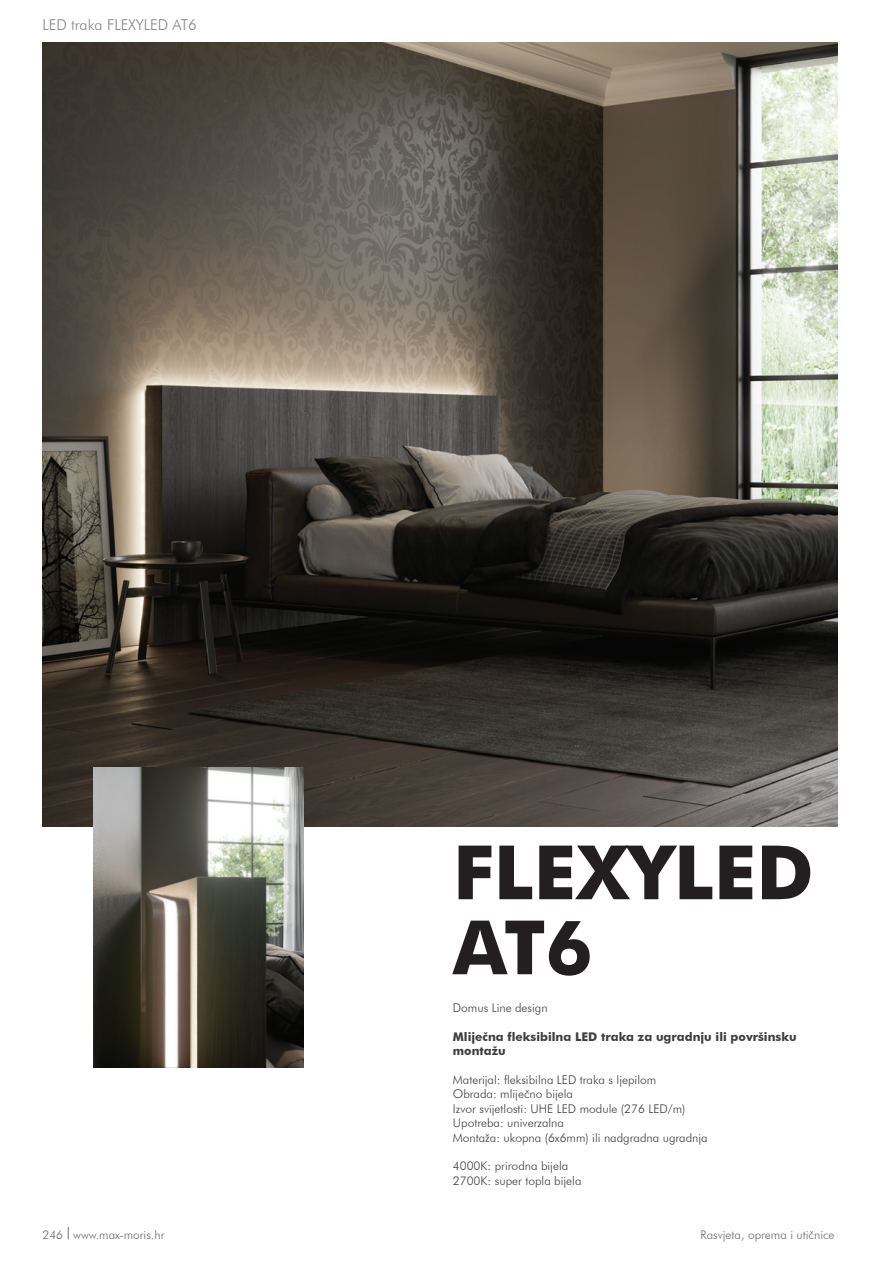
<style>
.page{position:relative;width:893px;height:1263px;background:#fff}
.page>*{position:absolute;margin:0;border:0;box-sizing:border-box;transform-origin:0 0}
.t1{font:700 75px "Futura BT";color:#231f20}
.t2{font:300 15px "Futura BT";color:#848689}
.t3{font:300 12px "Futura BT";color:#3e3e3f}
.t4{font:700 12px/14.4px "Futura BT";color:#3e3e3f}
.t5{font:300 12px "Futura BT";color:#6c6d70}
</style>
<div class="page">
<img style="left:43px;top:43px;width:795px;height:784px">
<img style="left:94px;top:767px;width:209px;height:300px">
<svg style="left:68px;top:1227px;width:1px;height:12px"></svg>
<p class="t2" style="left:43px;top:15px;width:156px">LED traka FLEXYLED AT6</p>
<p class="t1" style="left:453px;top:827px;width:362px">FLEXYLED</p>
<p class="t1" style="left:453px;top:902px;width:141px">AT6</p>
<p class="t3" style="left:453px;top:1000px;width:96px">Domus Line design</p>
<p class="t4" style="left:453px;top:1029px;width:345px">Mliječna fleksibilna LED traka za ugradnju ili površinsku montažu</p>
<p class="t3" style="left:453px;top:1072px;width:205px">Materijal: fleksibilna LED traka s ljepilom</p>
<p class="t3" style="left:453px;top:1087px;width:122px">Obrada: mliječno bijela</p>
<p class="t3" style="left:453px;top:1101px;width:234px">Izvor svijetlosti: UHE LED module (276 LED/m)</p>
<p class="t3" style="left:453px;top:1116px;width:113px">Upotreba: univerzalna</p>
<p class="t3" style="left:453px;top:1130px;width:256px">Montaža: ukopna (6x6mm) ili nadgradna ugradnja</p>
<p class="t3" style="left:453px;top:1159px;width:117px">4000K: prirodna bijela</p>
<p class="t3" style="left:453px;top:1173px;width:130px">2700K: super topla bijela</p>
<p class="t5" style="left:43px;top:1227px;width:123px">246 www.max-moris.hr</p>
<p class="t5" style="left:701px;top:1228px;width:135px">Rasvjeta, oprema i utičnice</p>
</div>
